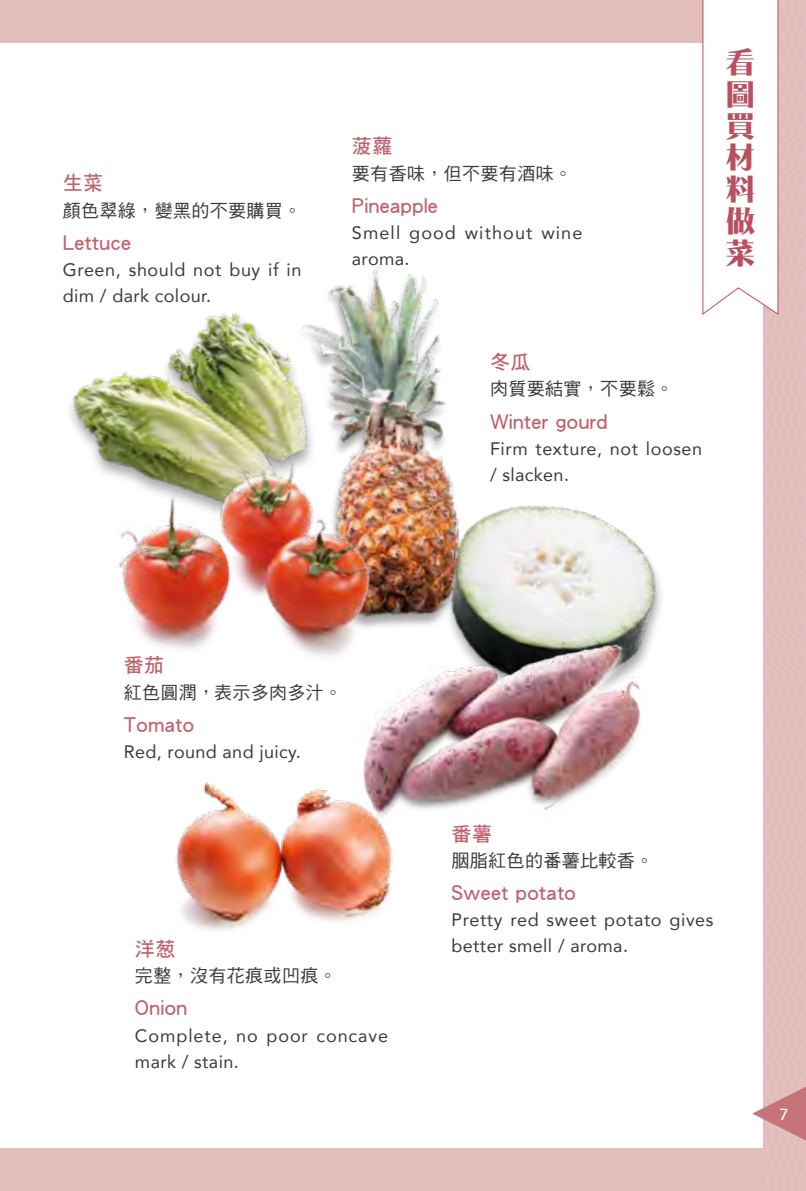
<style>
.page{position:relative;width:806px;height:1191px;background:#fff}
.page>*{position:absolute;margin:0;border:0;box-sizing:border-box;transform-origin:0 0}
.t1{font:800 30.8px/31.6px "M Razor HK";color:#b95061;text-align:justify}
.t2{font:20px "DF Hei HK W7";letter-spacing:.025em;color:#c0626d}
.t3{font:18px/26px "Avenir";letter-spacing:.03em;color:#3e3a39}
.t4{font:18px "DF Hei HK W5";letter-spacing:.02em;color:#3e3a39}
.t5{font:18px/26px "Avenir";letter-spacing:.05em;color:#3e3a39}
.t6{font:18px/26px "Avenir";letter-spacing:.06em;color:#3e3a39}
.t7{font:500 16px "Avenir Next";color:#fff}
</style>
<div class="page">
<img style="left:0;top:0;width:701px;height:1191px">
<svg style="left:701px;top:0;width:104px;height:1191px"></svg>
<p class="t2" style="left:63px;top:172px;width:42px">生菜</p>
<p class="t4" style="left:63px;top:200px;width:240px">顏色翠綠，變黑的不要購買。</p>
<p class="t2" style="left:63px;top:232px;width:70px">Lettuce</p>
<p class="t3" style="left:63px;top:256px;width:240px">Green, should not buy if in dim / dark colour.</p>
<p class="t2" style="left:351px;top:135px;width:42px">菠蘿</p>
<p class="t4" style="left:351px;top:163px;width:221px">要有香味，但不要有酒味。</p>
<p class="t2" style="left:351px;top:195px;width:87px">Pineapple</p>
<p class="t6" style="left:351px;top:219px;width:232px">Smell good without wine aroma.</p>
<h1 class="t1" style="left:724px;top:47px;width:31px">看圖買材料做菜</h1>
<p class="t2" style="left:489px;top:351px;width:42px">冬瓜</p>
<p class="t4" style="left:489px;top:379px;width:185px">肉質要結實，不要鬆。</p>
<p class="t2" style="left:489px;top:410px;width:119px">Winter gourd</p>
<p class="t3" style="left:489px;top:435px;width:213px">Firm texture, not loosen / slacken.</p>
<p class="t2" style="left:124px;top:654px;width:42px">番茄</p>
<p class="t4" style="left:124px;top:682px;width:220px">紅色圓潤，表示多肉多汁。</p>
<p class="t2" style="left:124px;top:714px;width:72px">Tomato</p>
<p class="t3" style="left:124px;top:738px;width:178px">Red, round and juicy.</p>
<p class="t2" style="left:451px;top:822px;width:42px">番薯</p>
<p class="t4" style="left:451px;top:850px;width:203px">胭脂紅色的番薯比較香。</p>
<p class="t2" style="left:451px;top:882px;width:126px">Sweet potato</p>
<p class="t3" style="left:451px;top:906px;width:263px">Pretty red sweet potato gives</p>
<p class="t2" style="left:135px;top:937px;width:42px">洋葱</p>
<p class="t3" style="left:451px;top:932px;width:178px">better smell / aroma.</p>
<p class="t4" style="left:135px;top:965px;width:203px">完整，沒有花痕或凹痕。</p>
<p class="t2" style="left:135px;top:997px;width:54px">Onion</p>
<p class="t5" style="left:135px;top:1021px;width:254px">Complete, no poor concave mark / stain.</p>
<p class="t7" style="left:778px;top:1100px;width:11px">7</p>
</div>
